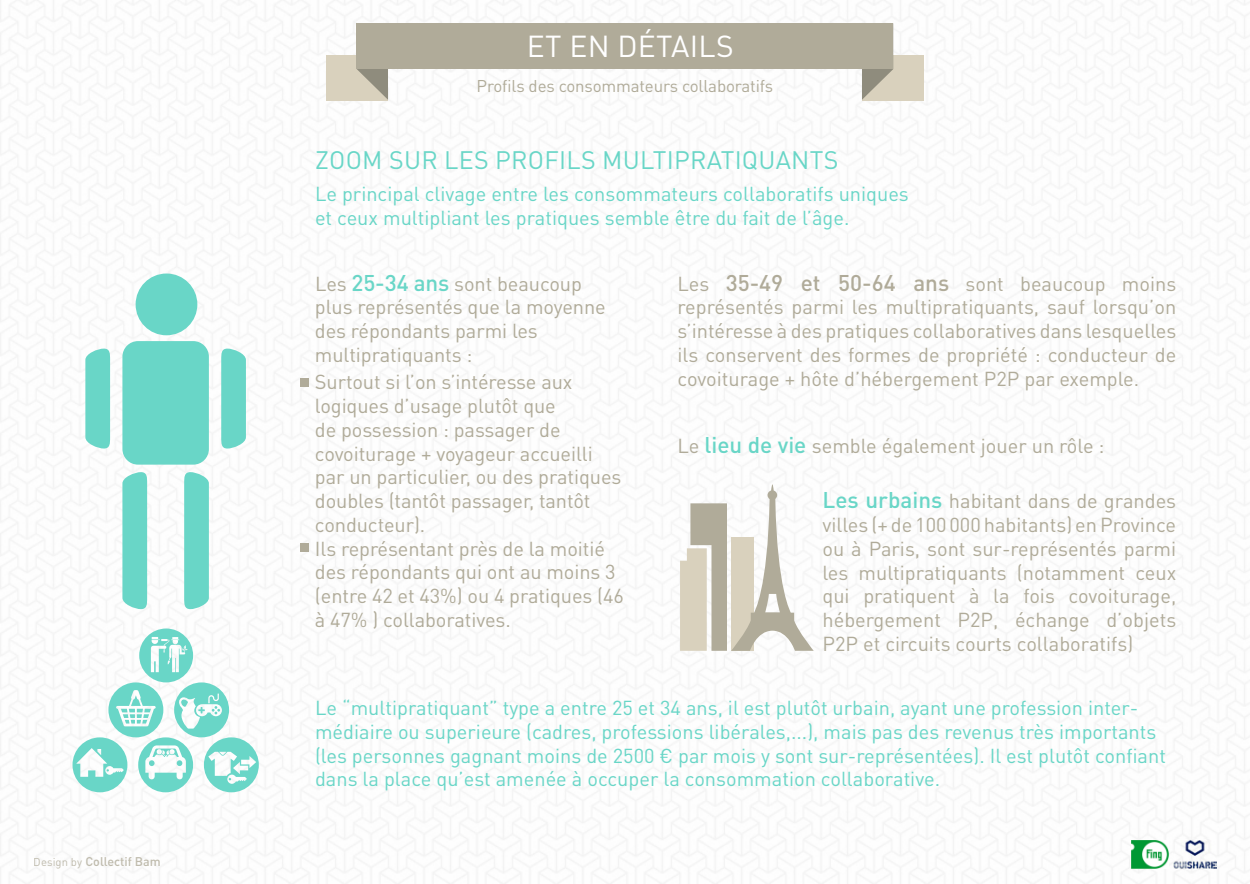
<style>
.page{position:relative;width:1250px;height:884px;background:#fff}
.page>*{position:absolute;margin:0;border:0;box-sizing:border-box;transform-origin:0 0}
.t1{font:30px "DINOT";letter-spacing:.01em;color:#fff}
.t2{font:25px "DINOT";letter-spacing:.01em;color:#69d6c7}
.t3{font:20px/23.8px "DINOT";letter-spacing:-.005em;color:#b0ab99;text-align:justify}
.t4{font:20px/23.8px "DINOT";color:#69d6c7}
.t5{font:16.88px "DINOT";letter-spacing:-.01em;color:#b0ab99}
.t6{font:500 12.5px "DINOT";color:#b0ab99}
.s1{font-weight:400;font-size:11.25px}
.s2{font-weight:500;font-size:22.5px;color:#69d6c7}
.s3{font-weight:500;font-size:22.5px}
</style>
<div class="page">
<img style="left:0;top:0;width:1250px;height:884px">
<div style="left:862px;top:55px;width:61px;height:45px;background:#d9d1bd"></div>
<div style="left:327px;top:55px;width:61px;height:45px;background:#d9d1bd"></div>
<svg style="left:357px;top:23px;width:31px;height:77px"></svg>
<svg style="left:862px;top:23px;width:31px;height:77px"></svg>
<div style="left:357px;top:24px;width:536px;height:45px;background:#b0ab99"></div>
<img style="left:1131px;top:840px;width:38px;height:28px">
<img style="left:1173px;top:840px;width:43px;height:28px">
<div style="left:122px;top:341px;width:87px;height:124px;background:#69d6c7;border-radius:16px"></div>
<svg style="left:184px;top:472px;width:25px;height:137px"></svg>
<svg style="left:122px;top:472px;width:25px;height:137px"></svg>
<svg style="left:221px;top:348px;width:25px;height:100px"></svg>
<svg style="left:85px;top:348px;width:25px;height:100px"></svg>
<div style="left:136px;top:273px;width:61px;height:62px;background:#69d6c7;border-radius:50%"></div>
<svg style="left:72px;top:628px;width:187px;height:164px"></svg>
<div style="left:300px;top:378px;width:9px;height:9px;background:#b0ab99"></div>
<div style="left:300px;top:543px;width:9px;height:8px;background:#b0ab99"></div>
<svg style="left:680px;top:484px;width:134px;height:167px"></svg>
<p class="t6" style="left:34px;top:852px;width:129px"><span class="s1">Design by</span> Collectif Bam</p>
<h1 class="t1" style="left:527px;top:25px;width:177px">et e n détails</h1>
<p class="t5" style="left:477px;top:74px;width:298px">Profils des consommateurs collaboratifs</p>
<p class="t2" style="left:315px;top:143px;width:32px">Zoom</p>
<p class="t2" style="left:389px;top:143px;width:17px">sur</p>
<p class="t2" style="left:444px;top:143px;width:82px">Les profils</p>
<p class="t2" style="left:602px;top:143px;width:18px">mul</p>
<p class="t2" style="left:653px;top:143px;width:185px">ti prati quants</p>
<p class="t4" style="left:315px;top:181px;width:595px">Le principal clivage entre les consommateurs collaboratifs uniques et ceux multipliant les pratiques semble être du fait de l’âge.</p>
<p class="t3" style="left:315px;top:271px;width:292px;text-align:left">Les <span class="s2">25-34 ans</span> sont beaucoup plus représentés que la moyenne des répondants parmi les multipratiquants :</p>
<p class="t3" style="left:315px;top:369px;width:310px;text-align:left">Surtout si l’on s’intéresse aux logiques d’usage plutôt que<br>de possession : passager de covoiturage + voyageur accueilli par un particulier, ou des pratiques doubles (tantôt passager, tantôt conducteur).<br>Ils représentant près de la moitié des répondants qui ont au moins 3 (entre 42 et 43%) ou 4 pratiques (46 à 47% ) collaboratives.</p>
<p class="t3" style="left:678px;top:271px;width:500px">Les <span class="s3">35-49 et 50-64 ans</span> sont beaucoup moins représentés parmi les multipratiquants, sauf lorsqu’on s’intéresse à des pratiques collaboratives dans lesquelles ils conservent des formes de propriété : conducteur de covoiturage + hôte d’hébergement P2P par exemple.</p>
<p class="t3" style="left:678px;top:433px;width:429px">Le <span class="s2">lieu de vie</span> semble également jouer un rôle :</p>
<p class="t3" style="left:822px;top:488px;width:355px"><span class="s2">Les urbains</span> habitant dans de grandes villes (+ de 100 000 habitants) en Province ou à Paris, sont sur-représentés parmi les multipratiquants (notamment ceux qui pratiquent à la fois covoiturage, hébergement P2P, échange d’objets P2P et circuits courts collaboratifs)</p>
<p class="t4" style="left:315px;top:695px;width:853px">Le “multipratiquant” type a entre 25 et 34 ans, il est plutôt urbain, ayant une profession inter&shy;médiaire ou superieure (cadres, professions libérales,...), mais pas des revenus très importants (les personnes gagnant moins de 2500 € par mois y sont sur-représentées). Il est plutôt confiant dans la place qu’est amenée à occuper la consommation collaborative.</p>
</div>
